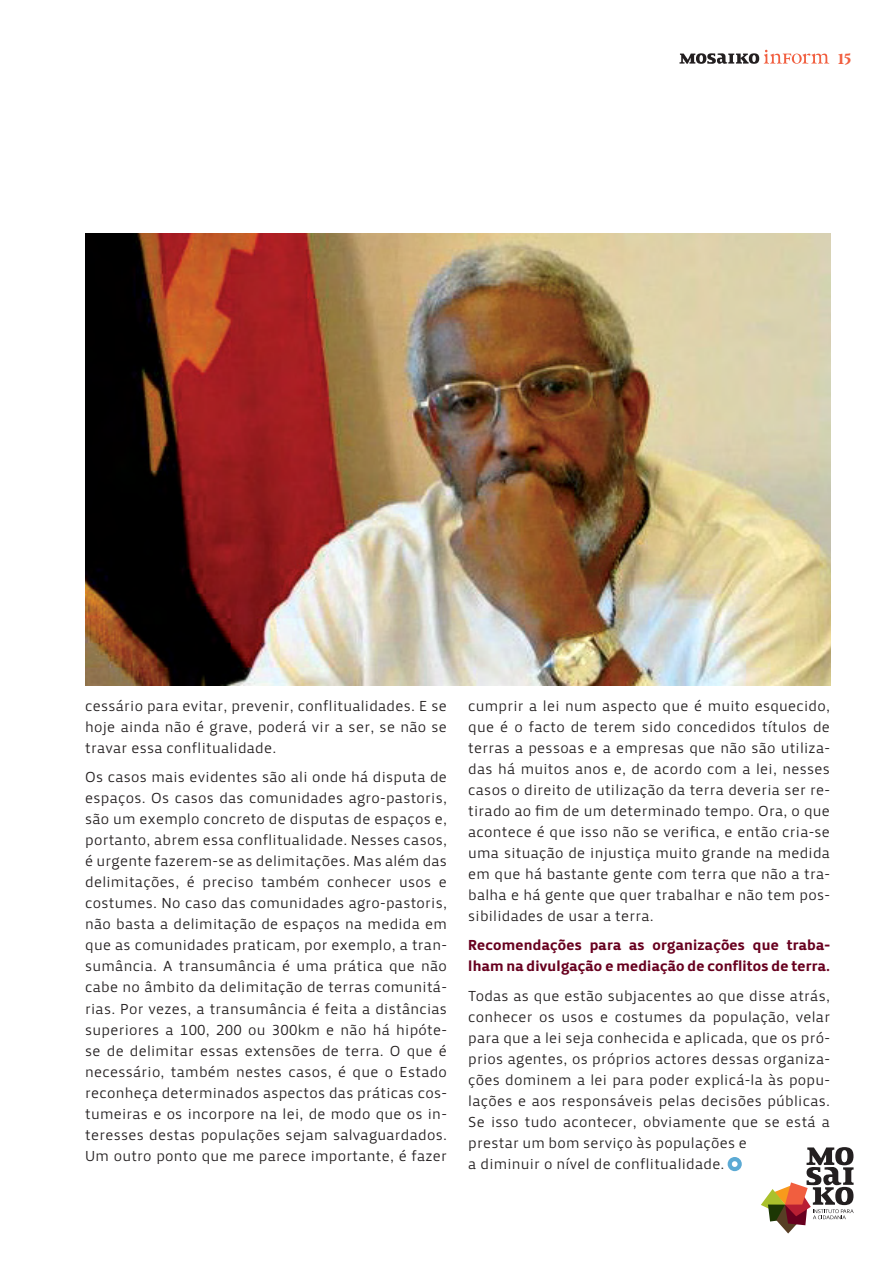
<style>
.page{position:relative;width:893px;height:1263px;background:#fff}
.page>*{position:absolute;margin:0;border:0;box-sizing:border-box;transform-origin:0 0}
.t1{font:15px/21px "Priva Pro One";letter-spacing:.015em;color:#231f20;text-align:justify}
.t2{font:15px/21px "Priva Pro Four";letter-spacing:.015em;color:#68001f}
.t3{font:700 15px "Capsa";color:#f15e3f}
</style>
<div class="page">
<svg style="left:679px;top:50px;width:150px;height:14px"></svg>
<svg style="left:728px;top:1157px;width:14px;height:14px"></svg>
<svg style="left:761px;top:1147px;width:93px;height:86px"></svg>
<img style="left:85px;top:234px;width:745px;height:451px">
<p class="t3" style="left:838px;top:49px;width:15px">15</p>
<p class="t1" style="left:85px;top:695px;width:363px">cessário para evitar, prevenir, conflitualidades. E se hoje ainda não é grave, poderá vir a ser, se não se travar essa conflitualidade.</p>
<p class="t1" style="left:85px;top:767px;width:363px">Os casos mais evidentes são ali onde há disputa de espaços. Os casos das comunidades agro-pastoris, são um exemplo concreto de disputas de espaços e, portanto, abrem essa conflitualidade. Nesses casos, é urgente fazerem-se as delimitações. Mas além das delimitações, é preciso também conhecer usos e costumes. No caso das comunidades agro-pastoris, não basta a delimitação de espaços na medida em que as comunidades praticam, por exemplo, a tran&shy;sumância. A transumância é uma prática que não cabe no âmbito da delimitação de terras comunitá&shy;rias. Por vezes, a transumância é feita a distâncias superiores a 100, 200 ou 300km e não há hipóte&shy;se de delimitar essas extensões de terra. O que é necessário, também nestes casos, é que o Estado reconheça determinados aspectos das práticas cos&shy;tumeiras e os incorpore na lei, de modo que os in&shy;teresses destas populações sejam salvaguardados.<br>Um outro ponto que me parece importante, é fazer</p>
<p class="t1" style="left:468px;top:695px;width:363px">cumprir a lei num aspecto que é muito esquecido, que é o facto de terem sido concedidos títulos de terras a pessoas e a empresas que não são utiliza&shy;das há muitos anos e, de acordo com a lei, nesses casos o direito de utilização da terra deveria ser re&shy;tirado ao fim de um determinado tempo. Ora, o que acontece é que isso não se verifica, e então cria-se uma situação de injustiça muito grande na medida em que há bastante gente com terra que não a tra&shy;balha e há gente que quer trabalhar e não tem pos&shy;sibilidades de usar a terra.</p>
<p class="t2" style="left:468px;top:935px;width:363px">Recomendações para as organizações que traba&shy;lham na divulgação e mediação de conflitos de terra.</p>
<p class="t1" style="left:468px;top:985px;width:363px;text-align:left">Todas as que estão subjacentes ao que disse atrás, conhecer os usos e costumes da população, velar para que a lei seja conhecida e aplicada, que os pró&shy;prios agentes, os próprios actores dessas organiza&shy;ções dominem a lei para poder explicá-la às popu&shy;lações e aos responsáveis pelas decisões públicas.<br>Se isso tudo acontecer, obviamente que se está a prestar um bom serviço às populações e<br>a diminuir o nível de conflitualidade.</p>
</div>
